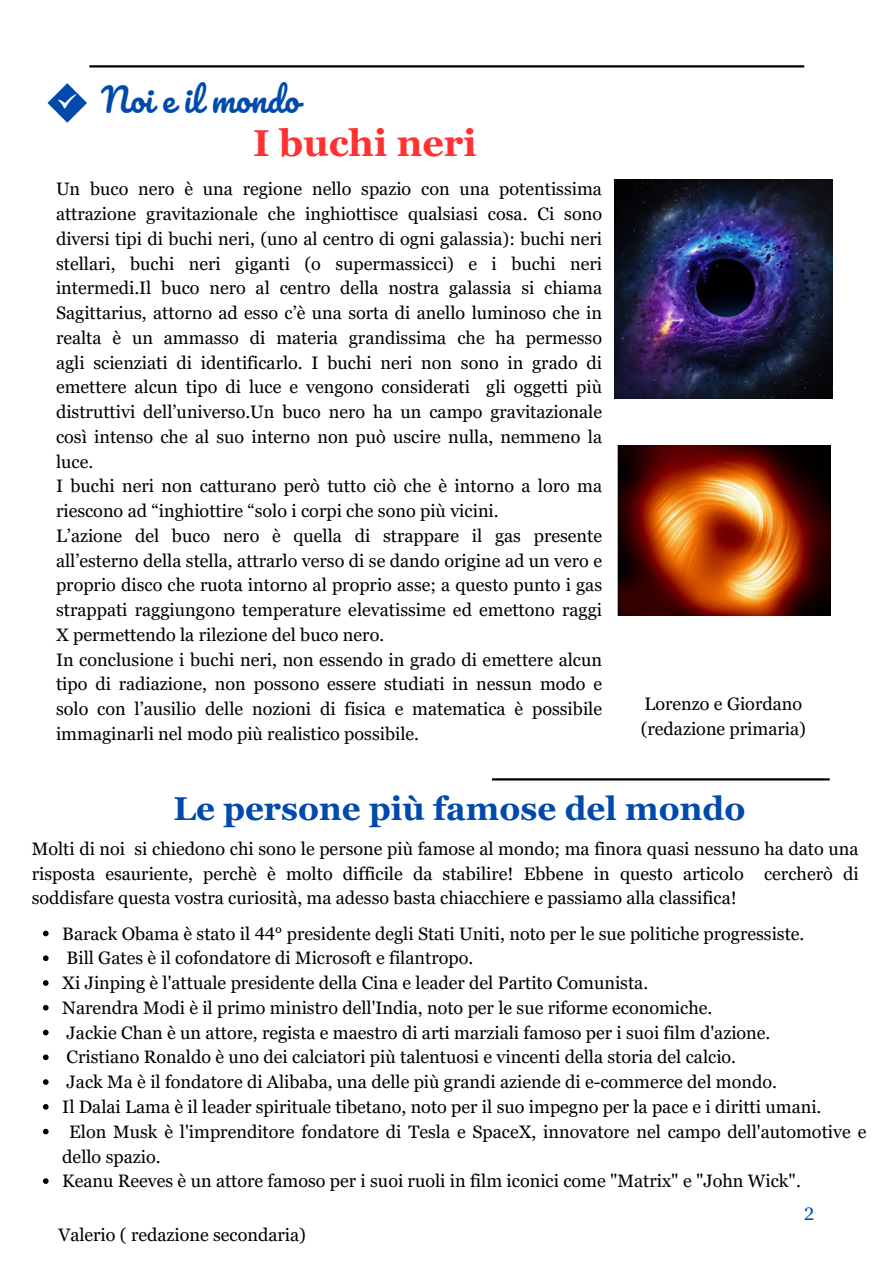
<style>
.page{position:relative;width:894px;height:1264px;background:#fff}
.page>*{position:absolute;margin:0;border:0;box-sizing:border-box;transform-origin:0 0}
.t1{font:700 37.35px "Georgia Pro";color:#ff3131}
.t2{font:700 33px "Georgia Pro";color:#004aad}
.t3{font:33px "Pacifico";color:#004aad}
.t4{font:18px/24.8px "Georgia Pro";color:#000;text-align:justify}
.t5{font:18px "Georgia Pro";color:#004aad}
</style>
<div class="page">
<svg style="left:47px;top:83px;width:40px;height:40px"></svg>
<hr style="left:89px;top:65px;width:715px;height:2px;background:#000">
<img style="left:617px;top:445px;width:212px;height:170px">
<img style="left:614px;top:179px;width:218px;height:219px">
<svg style="left:43px;top:930px;width:6px;height:6px"></svg>
<svg style="left:43px;top:955px;width:6px;height:6px"></svg>
<svg style="left:43px;top:980px;width:6px;height:5px"></svg>
<svg style="left:43px;top:1005px;width:6px;height:5px"></svg>
<svg style="left:43px;top:1029px;width:6px;height:6px"></svg>
<svg style="left:43px;top:1054px;width:6px;height:6px"></svg>
<svg style="left:43px;top:1079px;width:6px;height:5px"></svg>
<svg style="left:43px;top:1104px;width:6px;height:5px"></svg>
<svg style="left:43px;top:1128px;width:6px;height:6px"></svg>
<svg style="left:43px;top:1178px;width:6px;height:5px"></svg>
<hr style="left:492px;top:778px;width:337px;height:2px;background:#000">
<p class="t3" style="left:101px;top:82px;width:199px">Noi e il mondo</p>
<p class="t1" style="left:253px;top:122px;width:225px">I buchi neri</p>
<p class="t4" style="left:56px;top:177px;width:547px">Un buco nero è una regione nello spazio con una potentissima attrazione gravitazionale che inghiottisce qualsiasi cosa. Ci sono diversi tipi di buchi neri, (uno al centro di ogni galassia): buchi neri stellari, buchi neri giganti (o supermassicci) e i buchi neri intermedi.Il buco nero al centro della nostra galassia si chiama Sagittarius, attorno ad esso c’è una sorta di anello luminoso che in realta è un ammasso di materia grandissima che ha permesso agli scienziati di identificarlo. I buchi neri non sono in grado di emettere alcun tipo di luce e vengono considerati gli oggetti più distruttivi dell’universo.Un buco nero ha un campo gravitazionale così intenso che al suo interno non può uscire nulla, nemmeno la luce.</p>
<h3 class="t4" style="left:56px;top:474px;width:547px">I buchi neri non catturano però tutto ciò che è intorno a loro ma riescono ad “inghiottire “solo i corpi che sono più vicini.</h3>
<h1 class="t4" style="left:56px;top:523px;width:547px">L’azione del buco nero è quella di strappare il gas presente all’esterno della stella, attrarlo verso di se dando origine ad un vero e proprio disco che ruota intorno al proprio asse; a questo punto i gas strappati raggiungono temperature elevatissime ed emettono raggi X permettendo la rilezione del buco nero.</h1>
<p class="t4" style="left:56px;top:647px;width:547px">In conclusione i buchi neri, non essendo in grado di emettere alcun tipo di radiazione, non possono essere studiati in nessun modo e solo con l’ausilio delle nozioni di fisica e matematica è possibile immaginarli nel modo più realistico possibile.</p>
<p class="t4" style="left:640px;top:691px;width:166px">Lorenzo e Giordano (redazione primaria)</p>
<p class="t2" style="left:173px;top:789px;width:573px">Le persone più famose del mondo</p>
<p class="t4" style="left:32px;top:836px;width:828px">Molti di noi si chiedono chi sono le persone più famose al mondo; ma finora quasi nessuno ha dato una risposta esauriente, perchè è molto difficile da stabilire! Ebbene in questo articolo cercherò di soddisfare questa vostra curiosità, ma adesso basta chiacchiere e passiamo alla classifica!</p>
<p class="t4" style="left:62px;top:921px;width:743px">Barack Obama è stato il 44° presidente degli Stati Uniti, noto per le sue politiche progressiste.</p>
<p class="t4" style="left:67px;top:945px;width:408px">Bill Gates è il cofondatore di Microsoft e filantropo.</p>
<p class="t4" style="left:62px;top:970px;width:587px">Xi Jinping è l'attuale presidente della Cina e leader del Partito Comunista.</p>
<p class="t4" style="left:62px;top:995px;width:651px">Narendra Modi è il primo ministro dell'India, noto per le sue riforme economiche.</p>
<h2 class="t4" style="left:67px;top:1020px;width:705px">Jackie Chan è un attore, regista e maestro di arti marziali famoso per i suoi film d'azione.</h2>
<p class="t4" style="left:67px;top:1044px;width:670px">Cristiano Ronaldo è uno dei calciatori più talentuosi e vincenti della storia del calcio.</p>
<p class="t4" style="left:67px;top:1069px;width:711px">Jack Ma è il fondatore di Alibaba, una delle più grandi aziende di e-commerce del mondo.</p>
<p class="t4" style="left:62px;top:1094px;width:760px">Il Dalai Lama è il leader spirituale tibetano, noto per il suo impegno per la pace e i diritti umani.</p>
<p class="t4" style="left:62px;top:1119px;width:805px;text-indent:7px">Elon Musk è l'imprenditore fondatore di Tesla e SpaceX, innovatore nel campo dell'automotive e dello spazio.</p>
<p class="t4" style="left:62px;top:1168px;width:739px">Keanu Reeves è un attore famoso per i suoi ruoli in film iconici come "Matrix" e "John Wick".</p>
<p class="t4" style="left:58px;top:1221px;width:249px">Valerio ( redazione secondaria)</p>
<p class="t5" style="left:804px;top:1202px;width:12px">2</p>
</div>
